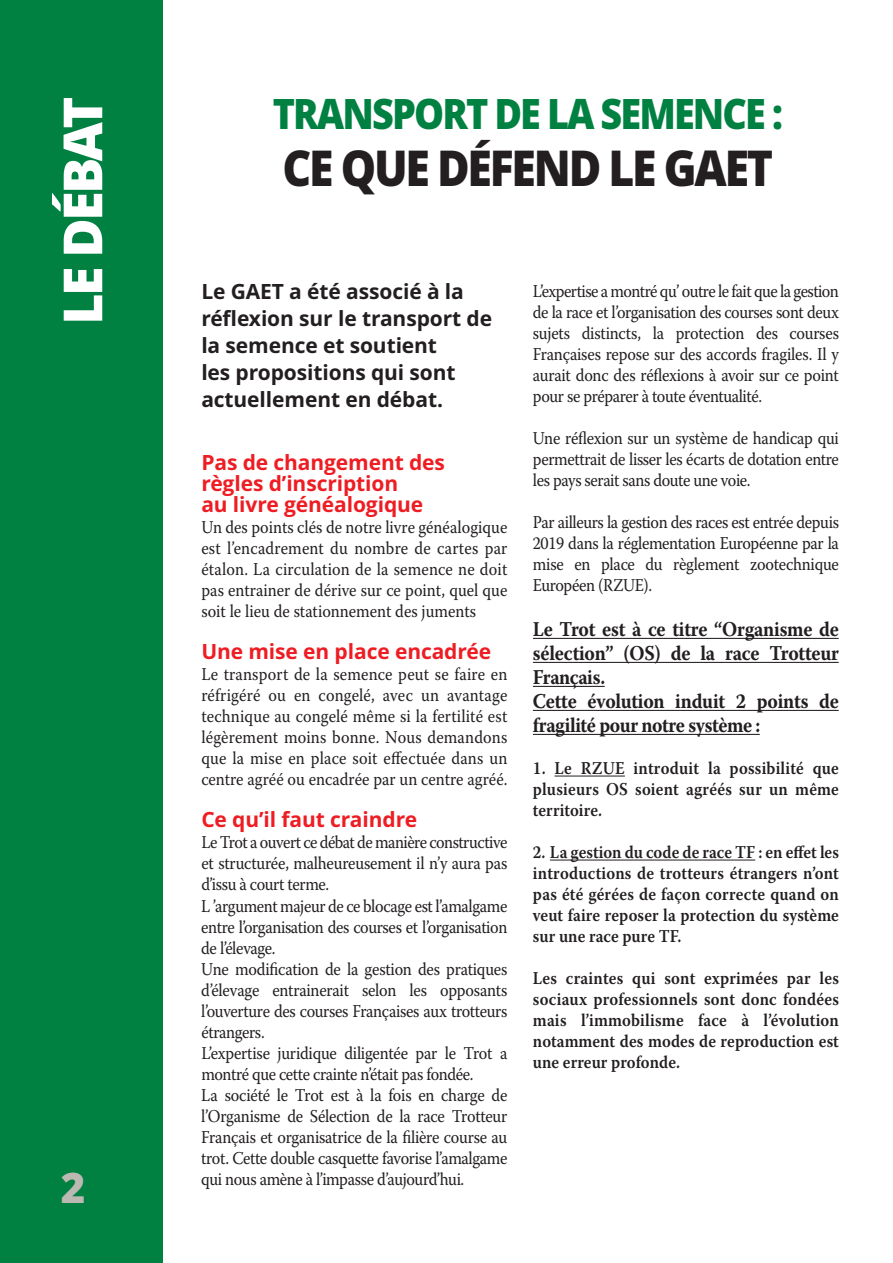
<style>
.page{position:relative;width:893px;height:1263px;background:#fff}
.page>*{position:absolute;margin:0;border:0;box-sizing:border-box;transform-origin:0 0}
.t1{font:800 54px "Open Sans";letter-spacing:-.05em;color:#fff}
.t2{font:800 49.5px "Open Sans";letter-spacing:-.05em;color:#231f20;scale:.9 1}
.t3{font:800 42px "Open Sans";letter-spacing:-.05em;color:#008141;scale:.9 1}
.t4{font:800 42px "Open Sans";color:#bcb9b3}
.t5{font:700 21px/24px "Warnock Pro";letter-spacing:-.015em;color:#231f20;scale:.9 1}
.t6{font:700 21px/27px "Open Sans";letter-spacing:-.005em;color:#231f20}
.t7{font:700 21px/21px "Open Sans";letter-spacing:-.005em;color:#ee1d23}
.t8{font:18px/21px "Warnock Pro";letter-spacing:-.02em;color:#231f20;text-align:justify;scale:.9 1}
.t9{font:600 18px/21px "Warnock Pro";letter-spacing:.005em;color:#231f20;text-align:justify;scale:.9 1}
</style>
<div class="page">
<div style="left:0;top:0;width:163px;height:1263px;background:#008141"></div>
<hr style="left:533px;top:638px;width:306px;height:1px;background:#231f20">
<hr style="left:533px;top:662px;width:306px;height:1px;background:#231f20">
<hr style="left:533px;top:686px;width:72px;height:1px;background:#231f20">
<hr style="left:533px;top:710px;width:306px;height:1px;background:#231f20">
<hr style="left:533px;top:734px;width:227px;height:1px;background:#231f20">
<hr style="left:554px;top:775px;width:71px;height:1px;background:#231f20">
<hr style="left:550px;top:859px;width:205px;height:1px;background:#231f20">
<h1 class="t1" style="left:52px;top:325px;width:230px;rotate:-90deg">LE DÉBAT</h1>
<h3 class="t3" style="left:273px;top:90px;width:568px">TRANSPORT DE LA SEMENCE :</h3>
<h2 class="t2" style="left:283px;top:140px;width:547px">CE QUE DÉFEND LE GAET</h2>
<p class="t6" style="left:201px;top:279px;width:292px">Le gaeT a été associé à la réflexion sur le transport de la semence et soutient<br>les propositions qui sont actuellement en débat.</p>
<p class="t8" style="left:533px;top:282px;width:342px">L’expertise a montré qu’ outre le fait que la gestion de la race et l’organisation des courses sont deux sujets distincts, la protection des courses Françaises repose sur des accords fragiles. Il y aurait donc des réflexions à avoir sur ce point pour se préparer à toute éventualité.</p>
<p class="t8" style="left:533px;top:429px;width:342px">Une réflexion sur un système de handicap qui permettrait de lisser les écarts de dotation entre les pays serait sans doute une voie.</p>
<p class="t8" style="left:533px;top:513px;width:342px">Par ailleurs la gestion des races est entrée depuis 2019 dans la réglementation Européenne par la mise en place du règlement zootechnique Européen (RZUE).</p>
<p class="t5" style="left:533px;top:618px;width:342px">Le Trot est à ce titre “Organisme de sélection” (OS) de la race Trotteur<br>Français.<br>Cette évolution induit 2 points de fragilité pour notre système :</p>
<p class="t9" style="left:533px;top:759px;width:342px">1. Le RZUE introduit la possibilité que plusieurs OS soient agréés sur un même territoire.</p>
<p class="t9" style="left:533px;top:843px;width:342px">2. La gestion du code de race TF : en effet les introductions de trotteurs étrangers n’ont pas été gérées de façon correcte quand on veut faire reposer la protection du système sur une race pure TF.</p>
<p class="t9" style="left:533px;top:969px;width:342px">Les craintes qui sont exprimées par les sociaux professionnels sont donc fondées mais l’immobilisme face à l’évolution notamment des modes de reproduction est une erreur profonde.</p>
<p class="t7" style="left:201px;top:453px;width:245px">pas de changement des règles d’inscription<br>au livre généalogique</p>
<p class="t8" style="left:201px;top:519px;width:342px">Un des points clés de notre livre généalogique est l’encadrement du nombre de cartes par étalon. La circulation de la semence ne doit pas entrainer de dérive sur ce point, quel que soit le lieu de stationnement des juments</p>
<p class="t7" style="left:201px;top:642px;width:291px">Une mise en place encadrée</p>
<p class="t8" style="left:201px;top:666px;width:342px">Le transport de la semence peut se faire en réfrigéré ou en congelé, avec un avantage technique au congelé même si la fertilité est légèrement moins bonne. Nous demandons que la mise en place soit effectuée dans un centre agréé ou encadrée par un centre agréé.</p>
<p class="t7" style="left:201px;top:810px;width:217px">Ce qu’il faut craindre</p>
<p class="t8" style="left:201px;top:834px;width:342px;text-align:left">Le Trot a ouvert ce débat de manière constructive et structurée, malheureusement il n’y aura pas d’issu à court terme.<br>L ’argument majeur de ce blocage est l’amalgame entre l’organisation des courses et l’organisation de l’élevage.<br>Une modification de la gestion des pratiques d’élevage entrainerait selon les opposants l’ouverture des courses Françaises aux trotteurs étrangers.<br>L’expertise juridique diligentée par le Trot a montré que cette crainte n’était pas fondée.<br>La société le Trot est à la fois en charge de l’Organisme de Sélection de la race Trotteur Français et organisatrice de la filière course au trot. Cette double casquette favorise l’amalgame qui nous amène à l’impasse d’aujourd’hui.</p>
<h3 class="t4" style="left:61px;top:1164px;width:26px">2</h3>
</div>
